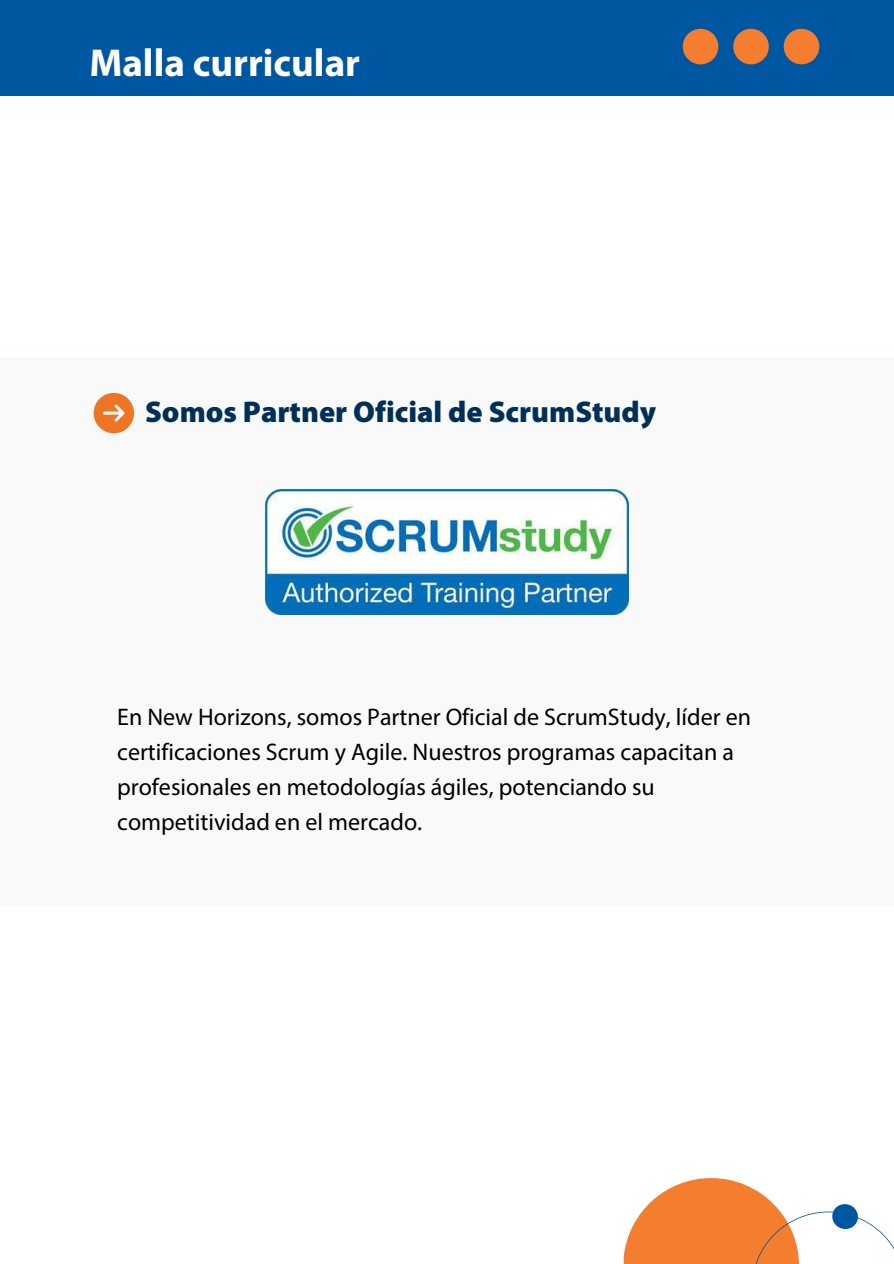
<style>
.page{position:relative;width:894px;height:1264px;background:#fff}
.page>*{position:absolute;margin:0;border:0;box-sizing:border-box;transform-origin:0 0}
.t1{font:700 39px "Myriad Pro";color:#fff}
.t2{font:900 30px "Myriad Pro";color:#003057}
.t3{font:24px/34.8px "Myriad Pro";color:#000}
</style>
<div class="page">
<svg style="left:623px;top:1178px;width:270px;height:85px"></svg>
<div style="left:0;top:0;width:893px;height:95px;background:#0057a1"></div>
<div style="left:682px;top:29px;width:36px;height:35px;background:#f57d30;border-radius:50%"></div>
<div style="left:733px;top:29px;width:35px;height:35px;background:#f57d30;border-radius:50%"></div>
<div style="left:783px;top:29px;width:36px;height:35px;background:#f57d30;border-radius:50%"></div>
<svg style="left:94px;top:393px;width:40px;height:40px"></svg>
<img style="left:265px;top:489px;width:363px;height:125px">
<h1 class="t1" style="left:89px;top:47px;width:272px">Malla curricular</h1>
<p class="t2" style="left:145px;top:400px;width:512px">Somos Partner Oficial de ScrumStudy</p>
<p class="t3" style="left:117px;top:701px;width:635px">En New Horizons, somos Partner Oficial de ScrumStudy, líder en certificaciones Scrum y Agile. Nuestros programas capacitan a profesionales en metodologías ágiles, potenciando su competitividad en el mercado.</p>
</div>
